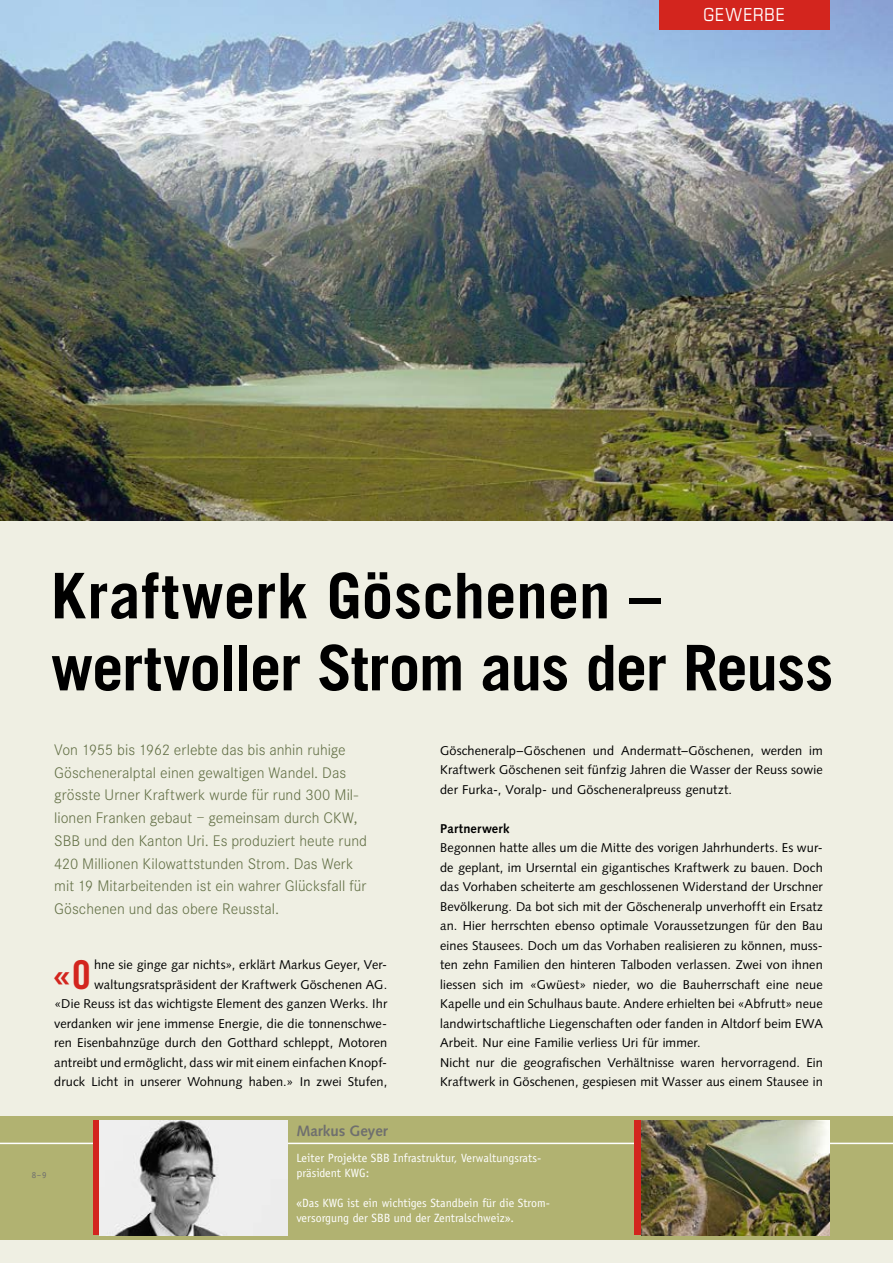
<style>
.page{position:relative;width:893px;height:1263px;background:#efefe3}
.page>*{position:absolute;margin:0;border:0;box-sizing:border-box;transform-origin:0 0}
.t1{font:700 63px/72px "Trade Gothic";letter-spacing:-.005em;color:#000}
.t2{font:39.75px "Trade Gothic Bold Cond Twenty";color:#d3251e}
.t3{font:condensed 18px "Eurostile";letter-spacing:.06em;color:#fff}
.t4{font:300 15.9px/22.8px "Corporate S";color:#626f45}
.t5{font:700 15px "Syntax";color:#6f6f6e}
.t6{font:12.75px/19.5px "Syntax";letter-spacing:.01em;color:#000;text-align:justify}
.t7{font:700 12.75px "Syntax";letter-spacing:.02em;color:#000}
.t8{font:12px/15px "Officina Sans";color:#fff}
.t9{font:9px "Officina Sans";color:#6f6f6e}
</style>
<div class="page">
<div style="left:0;top:1116px;width:893px;height:124px;background:#b1b271"></div>
<hr style="left:0;top:1143px;width:893px;height:1px;background:#fff">
<img style="left:0;top:0;width:893px;height:521px">
<div style="left:659px;top:0;width:170px;height:30px;background:#d3251e"></div>
<div style="left:93px;top:1120px;width:7px;height:115px;background:#d3251e"></div>
<img style="left:100px;top:1120px;width:188px;height:115px">
<div style="left:635px;top:1120px;width:6px;height:115px;background:#d3251e"></div>
<img style="left:641px;top:1120px;width:188px;height:115px">
<h3 class="t3" style="left:704px;top:4px;width:83px">GEWERBE</h3>
<h3 class="t3" style="left:690px;top:4px;width:111px">KAPITELTITEL</h3>
<h1 class="t1" style="left:51px;top:559px;width:784px">Kraftwerk Göschenen – wertvoller Strom aus der Reuss</h1>
<p class="t4" style="left:54px;top:738px;width:314px">Von 1955 bis 1962 erlebte das bis anhin ruhige Göscheneralptal einen gewaltigen Wandel. Das grösste Urner Kraftwerk wurde für rund 300 Mil&shy;lionen Franken gebaut – gemeinsam durch CKW, SBB und den Kanton Uri. Es produziert heute rund 420 Millionen Kilowattstunden Strom. Das Werk mit 19 Mitarbeitenden ist ein wahrer Glücksfall für Göschenen und das obere Reusstal.</p>
<h2 class="t2" style="left:52px;top:950px;width:41px">«O</h2>
<p class="t6" style="left:54px;top:955px;width:335px;text-align:right">hne sie ginge gar nichts», erklärt Markus Geyer, Ver&shy;waltungsratspräsident der Kraftwerk Göschenen AG.<br>«Die Reuss ist das wichtigste Element des ganzen Werks. Ihr verdanken wir jene immense Energie, die die tonnenschwe&shy;ren Eisenbahnzüge durch den Gotthard schleppt, Motoren antreibt und ermöglicht, dass wir mit einem einfachen Knopf&shy;druck Licht in unserer Wohnung haben.» In zwei Stufen,</p>
<p class="t6" style="left:440px;top:741px;width:384px">Göscheneralp–Göschenen und Andermatt–Göschenen, werden im Kraftwerk Göschenen seit fünfzig Jahren die Wasser der Reuss sowie der Furka-, Voralp- und Göscheneralpreuss genutzt.</p>
<p class="t7" style="left:440px;top:821px;width:71px">Partnerwerk</p>
<p class="t6" style="left:440px;top:838px;width:384px;text-align:left">Begonnen hatte alles um die Mitte des vorigen Jahrhunderts. Es wur&shy;de geplant, im Urserntal ein gigantisches Kraftwerk zu bauen. Doch das Vorhaben scheiterte am geschlossenen Widerstand der Urschner Bevölkerung. Da bot sich mit der Göscheneralp unverhofft ein Ersatz an. Hier herrschten ebenso optimale Voraussetzungen für den Bau eines Stausees. Doch um das Vorhaben realisieren zu können, muss&shy;ten zehn Familien den hinteren Talboden verlassen. Zwei von ihnen liessen sich im «Gwüest» nieder, wo die Bauherrschaft eine neue Kapelle und ein Schulhaus baute. Andere erhielten bei «Abfrutt» neue landwirtschaftliche Liegenschaften oder fanden in Altdorf beim EWA Arbeit. Nur eine Familie verliess Uri für immer.<br>Nicht nur die geografischen Verhältnisse waren hervorragend. Ein Kraftwerk in Göschenen, gespiesen mit Wasser aus einem Stausee in</p>
<p class="t9" style="left:32px;top:1169px;width:17px">8–9</p>
<p class="t5" style="left:296px;top:1122px;width:93px">Markus Geyer</p>
<p class="t8" style="left:296px;top:1151px;width:245px">Leiter Projekte SBB Infrastruktur, Verwaltungsrats&shy;präsident KWG:</p>
<p class="t8" style="left:296px;top:1196px;width:254px">«Das KWG ist ein wichtiges Standbein für die Strom&shy;versorgung der SBB und der Zentralschweiz».</p>
</div>
